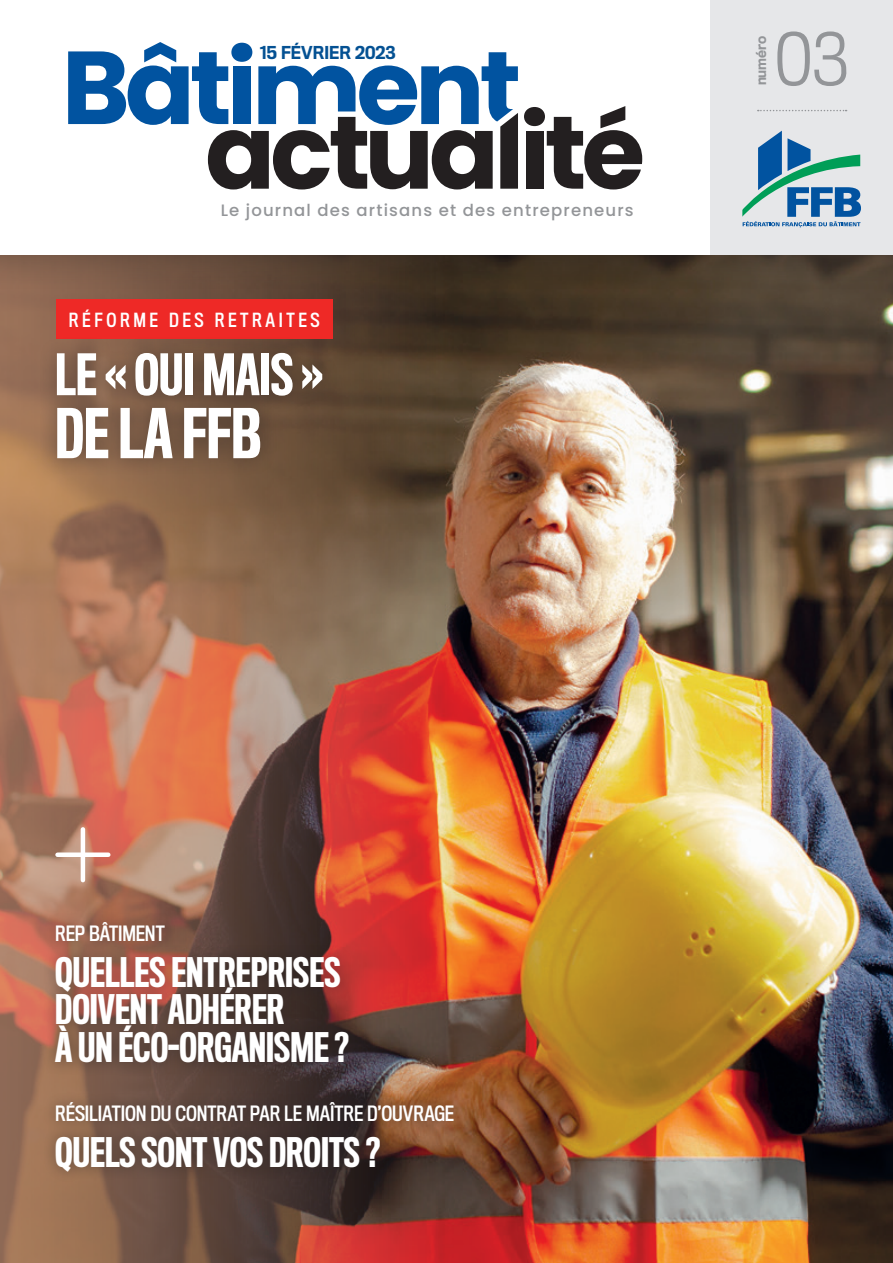
<style>
.page{position:relative;width:893px;height:1263px;background:#fff}
.page>*{position:absolute;margin:0;border:0;box-sizing:border-box;transform-origin:0 0}
.t1{font:300 67.5px "Titling Gothic FB Narrow";color:#939598}
.t2{font:500 63px "Titling Gothic FB Comp";color:#fff}
.t3{font:500 52.5px "Titling Gothic FB Comp";color:#fff}
.t4{font:500 37.5px/37.5px "Titling Gothic FB Comp";color:#fff}
.t5{font:19.5px "Titling Gothic FB Cond Standard";letter-spacing:-.005em;color:#fff}
.t6{font:18px "Titling Gothic FB Cond Standard";letter-spacing:.2em;color:#fff}
.t7{font:500 16.5px "Poppins";letter-spacing:.07em;color:#939598}
.t8{font:500 16.5px "Titling Gothic FB Narrow";color:#045193}
.t9{font:500 13.5px "Titling Gothic FB Narrow";color:#939598}
</style>
<div class="page">
<img style="left:447px;top:291px;width:446px;height:972px">
<svg style="left:0;top:291px;width:447px;height:972px;background:#9b614b"></svg>
<div style="left:0;top:0;width:893px;height:291px;background:#231f20;opacity:.4"></div>
<div style="left:0;top:0;width:723px;height:255px;background:#fff"></div>
<div style="left:710px;top:0;width:183px;height:255px;background:#e6e7e9"></div>
<svg style="left:742px;top:131px;width:119px;height:96px"></svg>
<svg style="left:758px;top:110px;width:89px;height:1px"></svg>
<div style="left:524px;top:107px;width:21px;height:19px;background:#231f20;border-radius:50%"></div>
<div style="left:526px;top:131px;width:17px;height:58px;background:#231f20"></div>
<svg style="left:547px;top:106px;width:95px;height:83px"></svg>
<svg style="left:68px;top:42px;width:450px;height:147px"></svg>
<div style="left:56px;top:300px;width:277px;height:39px;background:#ee2926"></div>
<div style="left:38px;top:335px;width:302px;height:142px;background:#231f20;opacity:.5"></div>
<div style="left:42px;top:1088px;width:425px;height:96px;background:#231f20;opacity:.5"></div>
<div style="left:42px;top:909px;width:321px;height:167px;background:#231f20;opacity:.5"></div>
<hr style="left:81px;top:829px;width:4px;height:51px;background:#fff">
<div style="left:58px;top:852px;width:50px;height:5px;background:#fff"></div>
<p class="t8" style="left:260px;top:43px;width:137px">15 FÉVRIER 2023</p>
<p class="t7" style="left:221px;top:200px;width:414px">Le journal des artisans et des entrepreneurs</p>
<p class="t6" style="left:69px;top:310px;width:253px">RÉFORME DES RETRAITES</p>
<h3 class="t3" style="left:55px;top:345px;width:269px">LE « OUI MAIS »</h3>
<h2 class="t2" style="left:55px;top:398px;width:208px">DE LA FFB</h2>
<p class="t9" style="left:753px;top:85px;width:51px;rotate:-90deg">numéro</p>
<h1 class="t1" style="left:775px;top:21px;width:75px">03</h1>
<p class="t5" style="left:55px;top:922px;width:111px">REP BÂTIMENT</p>
<p class="t4" style="left:55px;top:954px;width:295px">QUELLES ENTREPRISES<br>DOIVENT ADHÉRER<br>À UN ÉCO-ORGANISME ?</p>
<p class="t5" style="left:55px;top:1102px;width:400px">RÉSILIATION DU CONTRAT PAR LE MAÎTRE D’OUVRAGE</p>
<p class="t4" style="left:55px;top:1134px;width:327px">QUELS SONT VOS DROITS ?</p>
</div>
